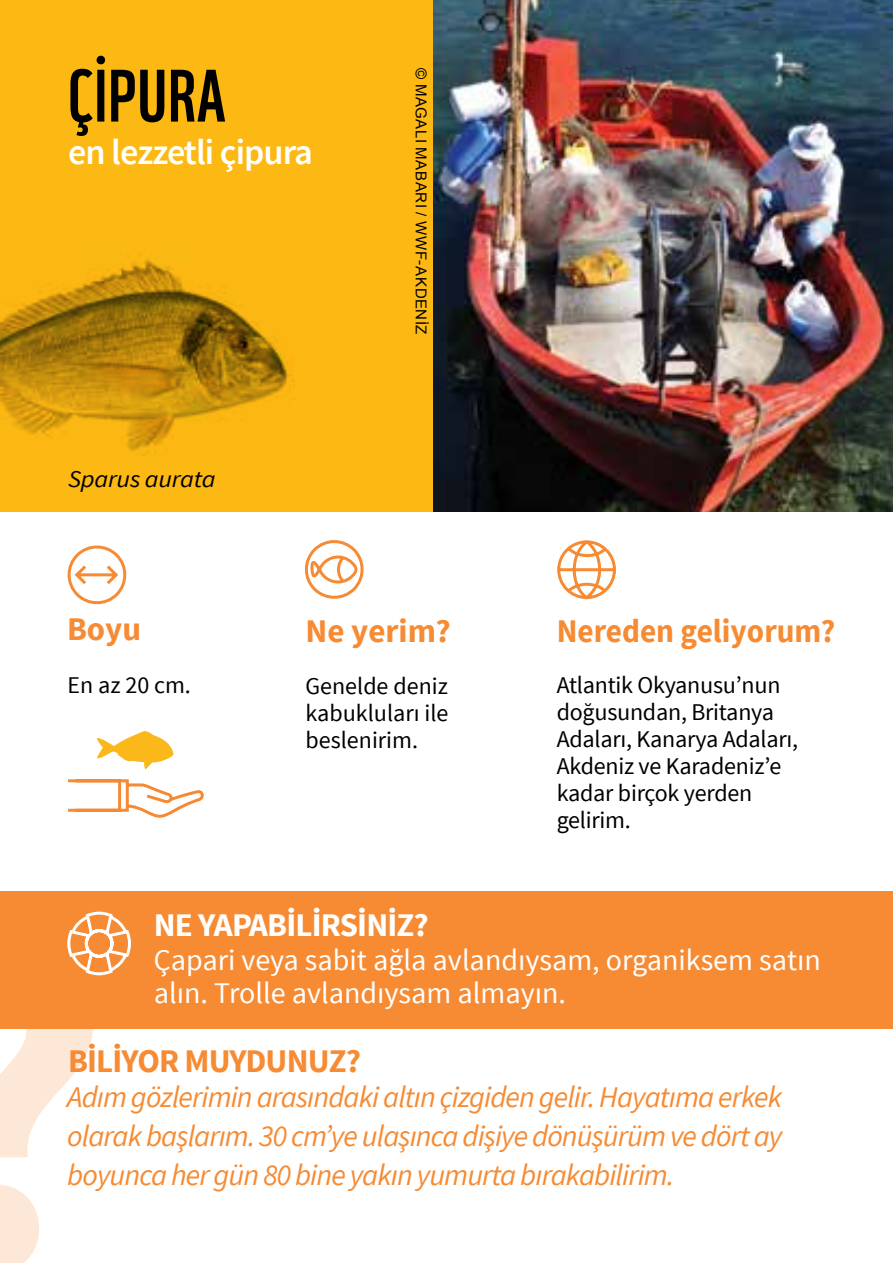
<style>
.page{position:relative;width:893px;height:1263px;background:#fff}
.page>*{position:absolute;margin:0;border:0;box-sizing:border-box;transform-origin:0 0}
.t1{font:72px "WWF";letter-spacing:.02em;color:#000}
.t2{font:600 36px "Source Sans Pro";letter-spacing:-.025em;color:#fff}
.t3{font:700 33px "Source Sans Pro";color:#f68b33;scale:.95 1}
.t4{font:700 33px "Source Sans Pro";letter-spacing:-.025em;color:#fff}
.t5{font:700 33px "Source Sans Pro";letter-spacing:-.025em;color:#f68b33}
.t6{font:700 33px "Source Sans Pro";color:#f68b33}
.t7{font:italic 30px/39px "Source Sans Pro";letter-spacing:-.03em;color:#f68b33;text-align:justify}
.t8{font:30px/33px "Source Sans Pro";color:#fff}
.t9{font:24px/27px "Source Sans Pro";letter-spacing:-.01em;color:#000;text-align:justify}
.t10{font:italic 24px "Source Sans Pro";letter-spacing:-.01em;color:#000;scale:1.08 1}
.t11{font:15px "Arial";letter-spacing:.04em;color:#000}
</style>
<div class="page">
<div style="left:0;top:891px;width:893px;height:138px;background:#f68b33"></div>
<svg style="left:557px;top:540px;width:59px;height:60px"></svg>
<svg style="left:67px;top:545px;width:60px;height:60px"></svg>
<svg style="left:305px;top:540px;width:59px;height:59px"></svg>
<div style="left:0;top:0;width:434px;height:512px;background:#fdb913"></div>
<img style="left:434px;top:0;width:459px;height:512px">
<svg style="left:68px;top:779px;width:136px;height:39px"></svg>
<svg style="left:97px;top:731px;width:76px;height:39px"></svg>
<img style="left:0;top:254px;width:294px;height:202px">
<svg style="left:0;top:911px;width:131px;height:352px"></svg>
<h1 class="t1" style="left:68px;top:39px;width:159px">ÇİPURA</h1>
<p class="t2" style="left:68px;top:129px;width:247px">en lezzetli çipura</p>
<p class="t10" style="left:68px;top:464px;width:138px">Sparus aurata</p>
<p class="t11" style="left:431px;top:68px;width:268px;rotate:90deg">© MAGALI MABARI / WWF-AKDENİZ</p>
<p class="t6" style="left:67px;top:608px;width:76px">Boyu</p>
<p class="t6" style="left:305px;top:610px;width:147px">Ne yerim?</p>
<p class="t3" style="left:557px;top:610px;width:295px">Nereden geliyorum?</p>
<p class="t9" style="left:68px;top:672px;width:125px">En az 20 cm.</p>
<p class="t9" style="left:557px;top:672px;width:243px;text-align:left">Atlantik Okyanusu’nun doğusundan, Britanya<br>Adaları, Kanarya Adaları,<br>Akdeniz ve Karadeniz’e kadar birçok yerden gelirim.</p>
<p class="t9" style="left:305px;top:673px;width:145px">Genelde deniz kabukluları ile beslenirim.</p>
<p class="t4" style="left:154px;top:904px;width:276px">NE YAPABİLİRSİNİZ?</p>
<p class="t8" style="left:154px;top:944px;width:669px">Çapari veya sabit ağla avlandıysam, organiksem satın alın. Trolle avlandıysam almayın.</p>
<p class="t5" style="left:68px;top:1040px;width:295px">BİLİYOR MUYDUNUZ?</p>
<p class="t7" style="left:67px;top:1077px;width:717px">Adım gözlerimin arasındaki altın çizgiden gelir. Hayatıma erkek olarak başlarım. 30 cm’ye ulaşınca dişiye dönüşürüm ve dört ay boyunca her gün 80 bine yakın yumurta bırakabilirim.</p>
</div>
